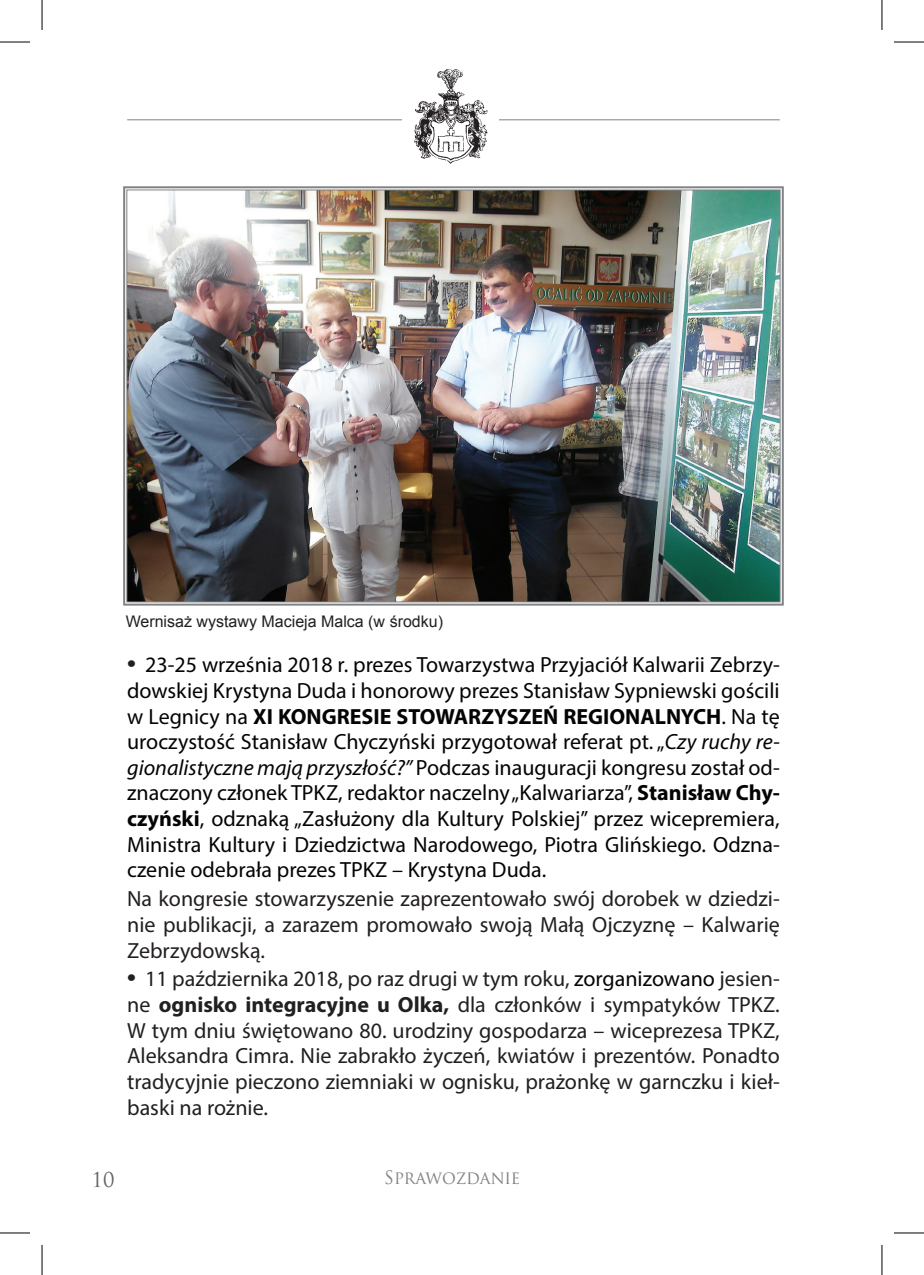
<style>
.page{position:relative;width:924px;height:1275px;background:#fff}
.page>*{position:absolute;margin:0;border:0;box-sizing:border-box;transform-origin:0 0}
.t1{font:22px/25.6px "Myriad Pro";color:#040503;text-align:justify}
.t2{font:22px/25.6px "Myriad Pro";color:#1f2020;text-align:justify}
.t3{font:22px/25.6px "Myriad Pro";color:#231f20;text-align:justify}
.t4{font:20px "Trajan Pro";color:#636366}
.t5{font:18px "Trajan Pro";color:#808285;scale:.95 1}
.t6{font:16px "Arial";color:#231f20}
.s1{font-family:"Times New Roman";font-weight:700;font-size:25px;color:#231f20}
.s2{font-weight:700}
.s3{font-style:italic}
.s4{color:#040503}
</style>
<div class="page">
<hr style="left:127px;top:119px;width:652px;height:1px;background:#808285">
<div style="left:402px;top:68px;width:97px;height:96px;background:#fff"></div>
<img style="left:414px;top:69px;width:74px;height:95px">
<svg style="left:123px;top:186px;width:661px;height:420px;background:#acadaf"></svg>
<img style="left:126px;top:189px;width:654px;height:413px">
<hr style="left:0;top:42px;width:30px;height:1px;background:#000">
<hr style="left:893px;top:42px;width:30px;height:1px;background:#000">
<hr style="left:0;top:1232px;width:30px;height:1px;background:#000">
<hr style="left:893px;top:1232px;width:30px;height:1px;background:#000">
<hr style="left:42px;top:0;width:1px;height:30px;background:#000">
<hr style="left:42px;top:1245px;width:1px;height:30px;background:#000">
<hr style="left:881px;top:0;width:1px;height:30px;background:#000">
<hr style="left:881px;top:1245px;width:1px;height:30px;background:#000">
<p class="t6" style="left:126px;top:610px;width:319px">Wernisaż wystawy Macieja Malca (w środku)</p>
<p class="t1" style="left:127px;top:652px;width:653px"><span class="s1">•</span> 23-25 września 2018 r. prezes Towarzystwa Przyjaciół Kalwarii Zebrzy&shy;dowskiej Krystyna Duda i honorowy prezes Stanisław Sypniewski gościli w Legnicy na <span class="s2">XI KONGRESIE STOWARZYSZEŃ REGIONALNYCH</span>. Na tę uroczystość Stanisław Chyczyński przygotował referat pt. „<span class="s3">Czy ruchy re&shy;gionalistyczne mają przyszłość?”</span> Podczas inauguracji kongresu został od&shy;znaczony członek TPKZ, redaktor naczelny „Kalwariarza”, <span class="s2">Stanisław Chy&shy;czyński</span>, odznaką „Zasłużony dla Kultury Polskiej” przez wicepremiera, Ministra Kultury i Dziedzictwa Narodowego, Piotra Glińskiego. Odzna&shy;czenie odebrała prezes TPKZ – Krystyna Duda.</p>
<p class="t3" style="left:127px;top:885px;width:654px">Na kongresie stowarzyszenie zaprezentowało swój dorobek w dziedzi&shy;nie publikacji, a zarazem promowało swoją Małą Ojczyznę – Kalwarię Zebrzydowską.</p>
<p class="t2" style="left:127px;top:966px;width:654px"><span class="s1">•</span> 11 października 2018, po raz drugi w tym roku, <span class="s4">zorganizowano</span> jesien&shy;ne <span class="s2">ognisko integracyjne u Olka,</span> dla członków i sympatyków TPKZ.<br>W tym dniu świętowano 80. urodziny gospodarza – wiceprezesa TPKZ, Aleksandra Cimra. Nie zabrakło życzeń, kwiatów i prezentów. Ponadto tradycyjnie pieczono ziemniaki w ognisku, prażonkę w garnczku i kieł&shy;baski na rożnie.</p>
<p class="t4" style="left:92px;top:1167px;width:24px">10</p>
<p class="t5" style="left:384px;top:1165px;width:144px">SPRAWOZDANIE</p>
</div>
